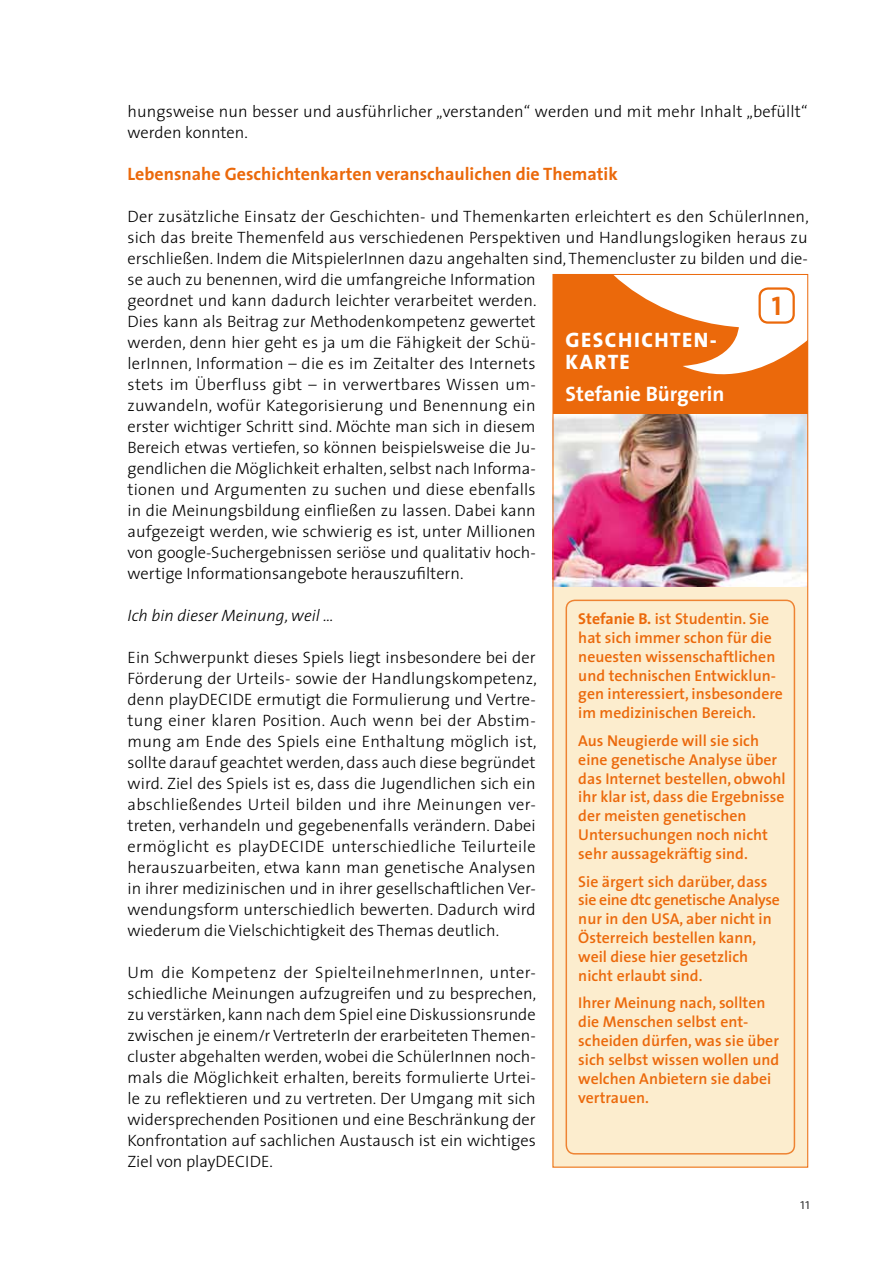
<style>
.page{position:relative;width:893px;height:1263px;background:#fff}
.page>*{position:absolute;margin:0;border:0;box-sizing:border-box;transform-origin:0 0}
.t1{font:27px "The Sans Bold Caps";color:#eb690b}
.t2{font:800 21px/22.5px "The Sans";letter-spacing:.07em;color:#fff}
.t3{font:700 21px "The Sans";color:#fff}
.t4{font:700 18px "The Sans";color:#eb690b}
.t5{font:300 16.5px/21px "The Sans";letter-spacing:.005em;color:#000;text-align:justify}
.t6{font:italic 300 16.5px "The Sans";color:#000}
.t7{font:600 15.75px/18.9px "The Sans";color:#eb690b}
.t8{font:200 15px "The Sans";color:#000}
.s1{font-weight:700}
</style>
<div class="page">
<div style="left:553px;top:274px;width:255px;height:141px;background:#eb690b"></div>
<svg style="left:615px;top:276px;width:191px;height:99px"></svg>
<div style="left:553px;top:587px;width:255px;height:580px;background:#fcedce"></div>
<img style="left:555px;top:415px;width:251px;height:172px">
<div style="left:566px;top:600px;width:229px;height:554px;border:2px solid #eb690b;border-radius:9px"></div>
<div style="left:758px;top:287px;width:37px;height:37px;border:2px solid #eb690b;border-radius:9px"></div>
<div style="left:553px;top:274px;width:255px;height:893px;border:1px solid #eb690b"></div>
<p class="t5" style="left:128px;top:100px;width:681px">hungsweise nun besser und ausführlicher „verstanden“ werden und mit mehr Inhalt „befüllt“ werden konnten.</p>
<p class="t4" style="left:128px;top:159px;width:492px">Lebensnahe Geschichtenkarten veranschaulichen die Thematik</p>
<p class="t5" style="left:128px;top:205px;width:683px;text-align:left">Der zusätzliche Einsatz der Geschichten- und Themenkarten erleichtert es den SchülerInnen, sich das breite Themenfeld aus verschiedenen Perspektiven und Handlungslogiken heraus zu erschließen. Indem die MitspielerInnen dazu angehalten sind, Themencluster zu bilden und die&shy;se auch zu benennen, wird die umfangreiche Information<br>geordnet und kann dadurch leichter verarbeitet werden.<br>Dies kann als Beitrag zur Methodenkompetenz gewertet<br>werden, denn hier geht es ja um die Fähigkeit der Schü-<br>lerInnen, Information – die es im Zeitalter des Internets<br>stets im Überfluss gibt – in verwertbares Wissen um-<br>zuwandeln, wofür Kategorisierung und Benennung ein<br>erster wichtiger Schritt sind. Möchte man sich in diesem<br>Bereich etwas vertiefen, so können beispielsweise die Ju-<br>gendlichen die Möglichkeit erhalten, selbst nach Informa-<br>tionen und Argumenten zu suchen und diese ebenfalls<br>in die Meinungsbildung einfließen zu lassen. Dabei kann<br>aufgezeigt werden, wie schwierig es ist, unter Millionen<br>von google-Suchergebnissen seriöse und qualitativ hoch-<br>wertige Informationsangebote herauszufiltern.</p>
<p class="t6" style="left:128px;top:602px;width:208px">Ich bin dieser Meinung, weil …</p>
<p class="t5" style="left:128px;top:646px;width:411px">Ein Schwerpunkt dieses Spiels liegt insbesondere bei der Förderung der Urteils- sowie der Handlungskompetenz, denn playDEC</p>
<h1 class="t1" style="left:772px;top:283px;width:11px">1</h1>
<p class="t2" style="left:566px;top:328px;width:153px">GESCHICHTEN-<br>KARTE</p>
<p class="t3" style="left:566px;top:376px;width:160px">Stefanie Bürgerin</p>
<p class="t7" style="left:578px;top:609px;width:206px"><span class="s1">Stefanie B.</span> ist Studentin. Sie hat sich immer schon für die neuesten wissenschaftlichen und technischen Entwicklun&shy;gen interessiert, insbesondere im medizinischen Bereich.</p>
<p class="t7" style="left:578px;top:730px;width:209px">Aus Neugierde will sie sich eine genetische Analyse über das I nternet bestellen, obwohl ihr klar ist, dass die Ergebnisse der meisten genetischen<br>U ntersuchungen noch nicht sehr aussagekräftig sind.</p>
<p class="t7" style="left:578px;top:871px;width:203px">Sie ärgert sich darüber, dass sie eine dtc genetische Analyse nur in den USA, aber nicht in<br>Österreich bestellen kann, weil diese hier gesetzlich nicht erlaubt sind.</p>
<p class="t7" style="left:578px;top:993px;width:202px">I hrer Meinung nach, sollten die Menschen selbst ent&shy;scheiden dürfen, was sie über sich selbst wissen wollen und welchen Anbietern sie dabei vertrauen.</p>
<p class="t5" style="left:128px;top:688px;width:410px;text-indent:101px">IDE ermutigt die Formulierung und Vertre&shy;tung einer klaren Position. Auch wenn bei der Abstim&shy;mung am E nde des Spiels eine E nthaltung möglich ist, sollte darauf geachtet werden, dass auch diese begründet wird. Ziel des Spiels ist es, dass die Jugendlichen sich ein abschließendes Urteil bilden und ihre Meinungen ver&shy;treten, verhandeln und gegebenenfalls verändern. Dabei ermöglicht es playDEC</p>
<p class="t5" style="left:128px;top:835px;width:410px;text-indent:172px">IDE unterschiedliche Teilurteile herauszuarbeiten, etwa kann man genetische Analysen in ihrer medizinischen und in ihrer gesellschaftlichen Ver&shy;wendungsform unterschiedlich bewerten. Dadurch wird wiederum die Vielschichtigkeit des Themas deutlich.</p>
<p class="t5" style="left:128px;top:962px;width:410px">Um die Kompetenz der SpielteilnehmerInnen, unter&shy;schiedliche Meinungen aufzugreifen und zu besprechen, zu verstärken, kann nach dem Spiel eine Diskussionsrunde zwischen je einem/r VertreterIn der erarbeiteten Themen&shy;cluster abgehalten werden, wobei die SchülerInnen noch&shy;mals die Möglichkeit erhalten, bereits formulierte Urtei&shy;le zu reflektieren und zu vertreten. Der Umgang mit sich widersprechenden Positionen und eine Beschränkung der Konfrontation auf sachlichen Austausch ist ein wichtiges Ziel von playDEC</p>
<p class="t5" style="left:245px;top:1151px;width:29px">IDE.</p>
<p class="t8" style="left:800px;top:1192px;width:12px">11</p>
</div>
